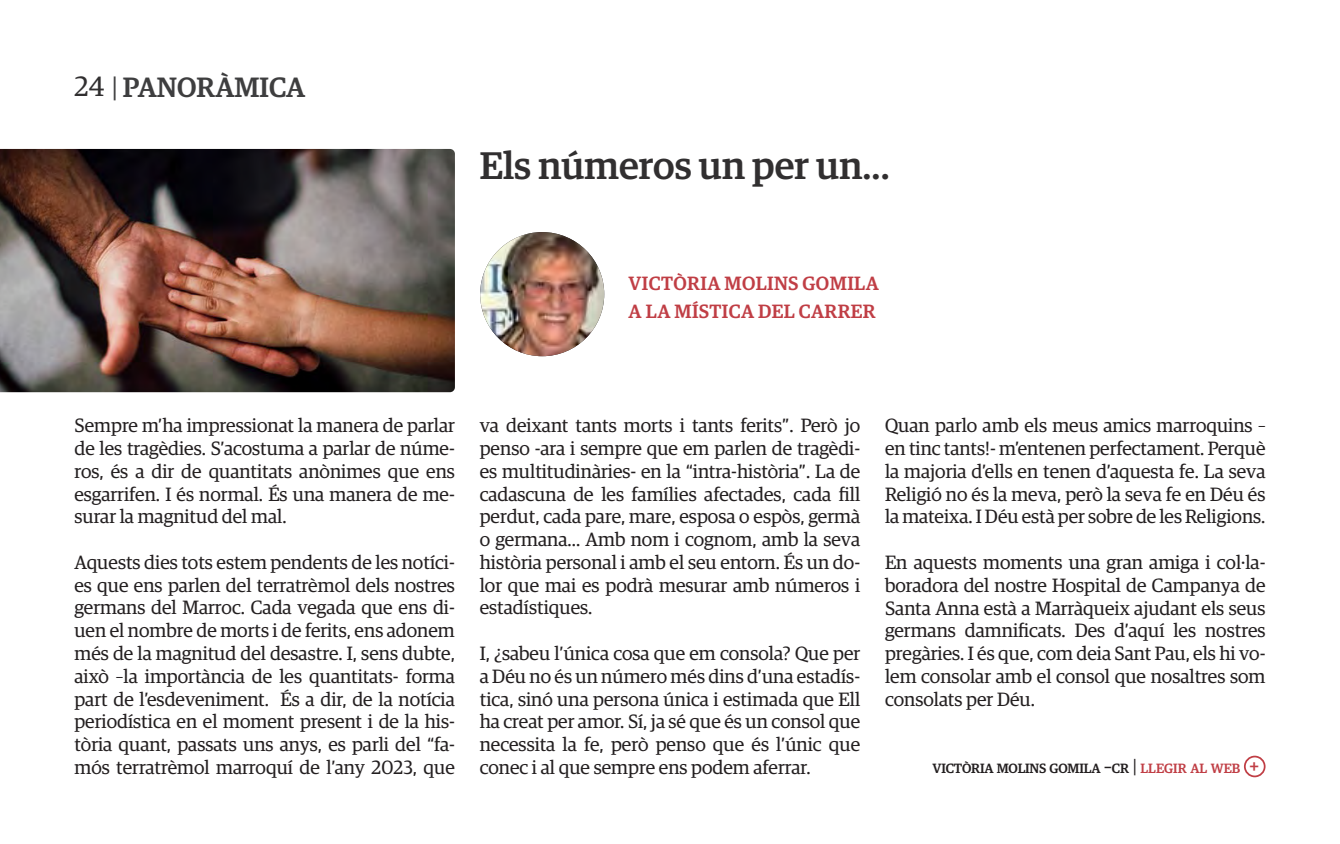
<style>
.page{position:relative;width:1340px;height:844px;background:#fff}
.page>*{position:absolute;margin:0;border:0;box-sizing:border-box;transform-origin:0 0}
.t1{font:500 38.5px "Guardian Egyp";color:#312f30}
.t2{font:500 28px "Guardian Egyp";color:#3e3e3f}
.t3{font:19.25px/22.8px "Guardian Egyp";color:#231f20;text-align:justify}
.t4{font:500 19.25px "Guardian Egyp";letter-spacing:.02em;color:#c03e45}
.t5{font:500 19.25px "Guardian Egyp";color:#c03e45}
.t6{font:500 13.47px "Guardian Egyp";letter-spacing:-.015em;color:#231f20}
.s1{font-weight:400;color:#312f30}
.s2{font-weight:400}
.s3{font-size:19.25px}
.s4{font-weight:400;font-size:19.25px}
.s5{color:#c03e45}
</style>
<div class="page">
<img style="left:0;top:149px;width:455px;height:243px">
<img style="left:480px;top:232px;width:124px;height:124px;border-radius:62px">
<div style="left:1243px;top:755px;width:22px;height:22px;border:2px solid #c03e45;border-radius:50%"></div>
<h2 class="t2" style="left:74px;top:67px;width:232px"><span class="s1">24</span> <span class="s2">|</span> PANORÀMICA</h2>
<p class="t1" style="left:480px;top:138px;width:411px">Els números un per un...</p>
<p class="t4" style="left:628px;top:270px;width:252px">VICTÒRIA MOLINS GOMILA</p>
<p class="t4" style="left:628px;top:297px;width:248px">A LA MÍSTICA DEL CARRER</p>
<p class="t3" style="left:74px;top:413px;width:382px">Sempre m’ha impressionat la manera de parlar de les tragèdies. S’acostuma a parlar de núme&shy;ros, és a dir de quantitats anònimes que ens esgarrifen. I és normal. És una manera de me&shy;surar la magnitud del mal.</p>
<p class="t3" style="left:74px;top:549px;width:382px">Aquests dies tots estem pendents de les notíci&shy;es que ens parlen del terratrèmol dels nostres germans del Marroc. Cada vegada que ens di&shy;uen el nombre de morts i de ferits, ens adonem més de la magnitud del desastre. I, sens dubte, això –la importància de les quantitats- forma part de l’esdeveniment. És a dir, de la notícia periodística en el moment present i de la his&shy;tòria quant, passats uns anys, es parli del “fa&shy;mós terratrèmol marroquí de l’any 2023, que</p>
<p class="t3" style="left:480px;top:413px;width:382px">va deixant tants morts i tants ferits”. Però jo penso -ara i sempre que em parlen de tragèdi&shy;es multitudinàries- en la “intra-història”. La de cadascuna de les famílies afectades, cada fill perdut, cada pare, mare, esposa o espòs, germà o germana... Amb nom i cognom, amb la seva història personal i amb el seu entorn. És un do&shy;lor que mai es podrà mesurar amb números i estadístiques.</p>
<p class="t3" style="left:480px;top:640px;width:382px">I, ¿sabeu l’única cosa que em consola? Que per a Déu no és un número més dins d’una estadís&shy;tica, sinó una persona única i estimada que Ell ha creat per amor. Sí, ja sé que és un consol que necessita la fe, però penso que és l’únic que conec i al que sempre ens podem aferrar.</p>
<p class="t3" style="left:885px;top:413px;width:382px">Quan parlo amb els meus amics marroquins – en tinc tants!- m’entenen perfectament. Perquè la majoria d’ells en tenen d’aquesta fe. La seva Religió no és la meva, però la seva fe en Déu és la mateixa. I Déu està per sobre de les Religions.</p>
<p class="t3" style="left:885px;top:549px;width:382px">En aquests moments una gran amiga i col·la&shy;boradora del nostre Hospital de Campanya de Santa Anna està a Marràqueix ajudant els seus germans damnificats. Des d’aquí les nostres pregàries. I és que, com deia Sant Pau, els hi vo&shy;lem consolar amb el consol que nosaltres som consolats per Déu.</p>
<p class="t6" style="left:932px;top:758px;width:309px">VICTÒRIA MOLINS GOMILA <span class="s3">–</span>CR <span class="s4">|</span> <span class="s5">LLEGIR AL WEB</span></p>
<p class="t5" style="left:1249px;top:752px;width:12px">+</p>
</div>
